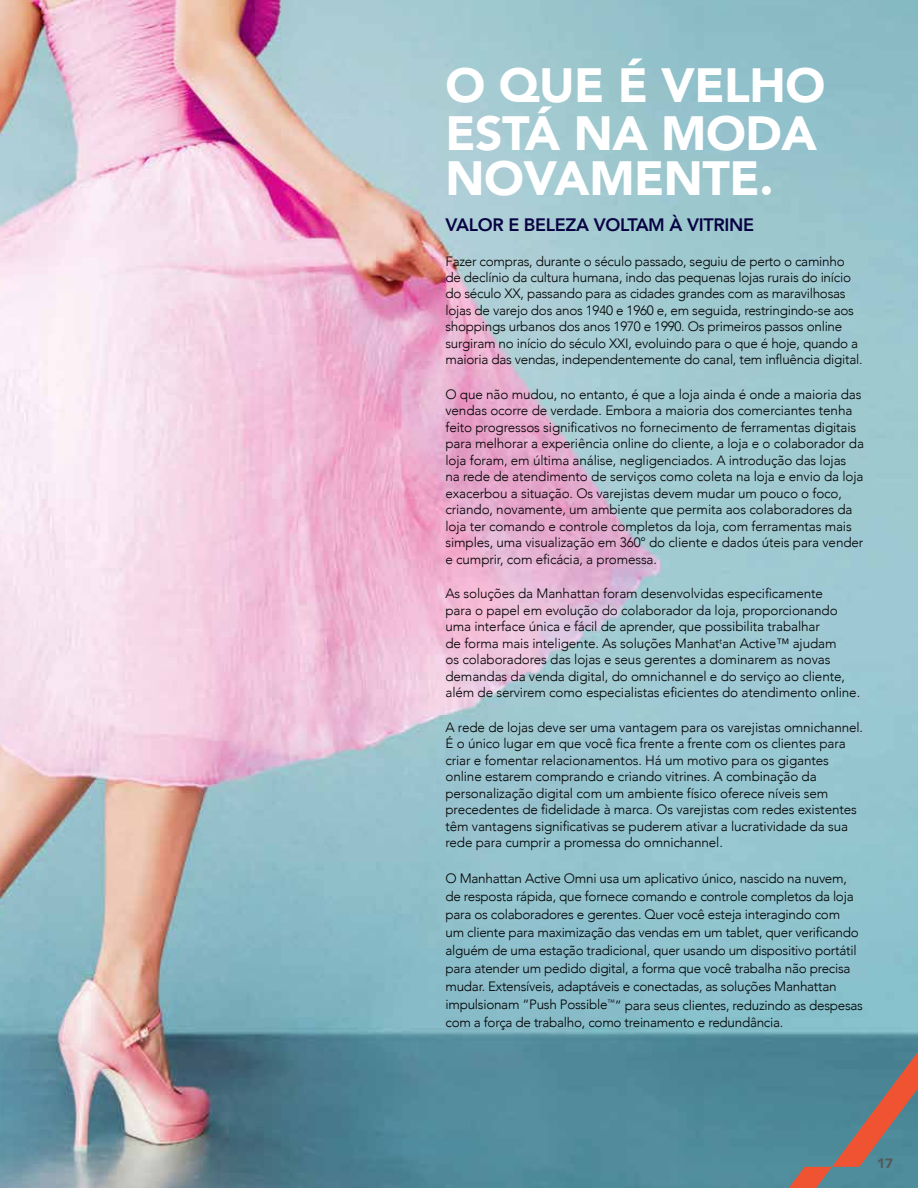
<style>
.page{position:relative;width:918px;height:1188px;background:#fff}
.page>*{position:absolute;margin:0;border:0;box-sizing:border-box;transform-origin:0 0}
.t1{font:900 48px/46.5px "Avenir";letter-spacing:-.01em;color:#fff}
.t2{font:800 18px "Avenir";letter-spacing:-.02em;color:#080343}
.t3{font:300 13.5px/16.5px "Avenir";letter-spacing:-.01em;color:#000}
.t4{font:900 13.5px "Avenir";color:#545959}
</style>
<div class="page">
<img style="left:0;top:0;width:918px;height:1188px">
<svg style="left:750px;top:952px;width:168px;height:236px;background:#6e96a1"></svg>
<h1 class="t1" style="left:446px;top:61px;width:381px">O QUE É VELHO<br>ESTÁ NA MODA<br>NOVAMENTE.</h1>
<h2 class="t2" style="left:446px;top:211px;width:310px">VALOR E BELEZA VOLTAM À VITRINE</h2>
<p class="t3" style="left:446px;top:253px;width:419px">Fazer compras, durante o século passado, seguiu de perto o caminho de declínio da cultura humana, indo das pequenas lojas rurais do início do século XX, passando para as cidades grandes com as maravilhosas lojas de varejo dos anos 1940 e 1960 e, em seguida, restringindo-se aos shoppings urbanos dos anos 1970 e 1990. Os primeiros passos online surgiram no início do século XXI, evoluindo para o que é hoje, quando a maioria das vendas, independentemente do canal, tem influência digital.</p>
<p class="t3" style="left:446px;top:386px;width:420px">O que não mudou, no entanto, é que a loja ainda é onde a maioria das vendas ocorre de verdade. Embora a maioria dos comerciantes tenha feito progressos significativos no fornecimento de ferramentas digitais para melhorar a experiência online do cliente, a loja e o colaborador da loja foram, em última análise, negligenciados. A introdução das lojas na rede de atendimento de serviços como coleta na loja e envio da loja exacerbou a situação. Os varejistas devem mudar um pouco o foco, criando, novamente, um ambiente que permita aos colaboradores da loja ter comando e controle completos da loja, com ferramentas mais simples, uma visualização em 360° do cliente e dados úteis para vender e cumprir, com eficácia, a promessa.</p>
<p class="t3" style="left:446px;top:586px;width:416px">As soluções da Manhattan foram desenvolvidas especificamente<br>para o papel em evolução do colaborador da loja, proporcionando uma interface única e fácil de aprender, que possibilita trabalhar<br>de forma mais inteligente. As soluções Manhat<sup>t</sup>an Active™ ajudam<br>os colaboradores das lojas e seus gerentes a dominarem as novas demandas da venda digital, do omnichannel e do serviço ao cliente, além de servirem como especialistas eficientes do atendimento online.</p>
<p class="t3" style="left:446px;top:719px;width:419px">A rede de lojas deve ser uma vantagem para os varejistas omnichannel.<br>É o único lugar em que você fica frente a frente com os clientes para criar e fomentar relacionamentos. Há um motivo para os gigantes online estarem comprando e criando vitrines. A combinação da personalização digital com um ambiente físico oferece níveis sem precedentes de fidelidade à marca. Os varejistas com redes existentes têm vantagens significativas se puderem ativar a lucratividade da sua rede para cumprir a promessa do omnichannel.</p>
<p class="t3" style="left:446px;top:870px;width:419px;line-height:18px">O Manhattan Active Omni usa um aplicativo único, nascido na nuvem, de resposta rápida, que fornece comando e controle completos da loja para os colaboradores e gerentes. Quer você esteja interagindo com<br>um cliente para maximização das vendas em um tablet, quer verificando alguém de uma estação tradicional, quer usando um dispositivo portátil para atender um pedido digital, a forma que você trabalha não precisa mudar. Extensíveis, adaptáveis e conectadas, as soluções Manhattan impulsionam “Push Possible<sup>™</sup>” para seus clientes, reduzindo as despesas com a força de trabalho, como treinamento e redundância.</p>
<p class="t4" style="left:877px;top:1152px;width:17px">17</p>
</div>
